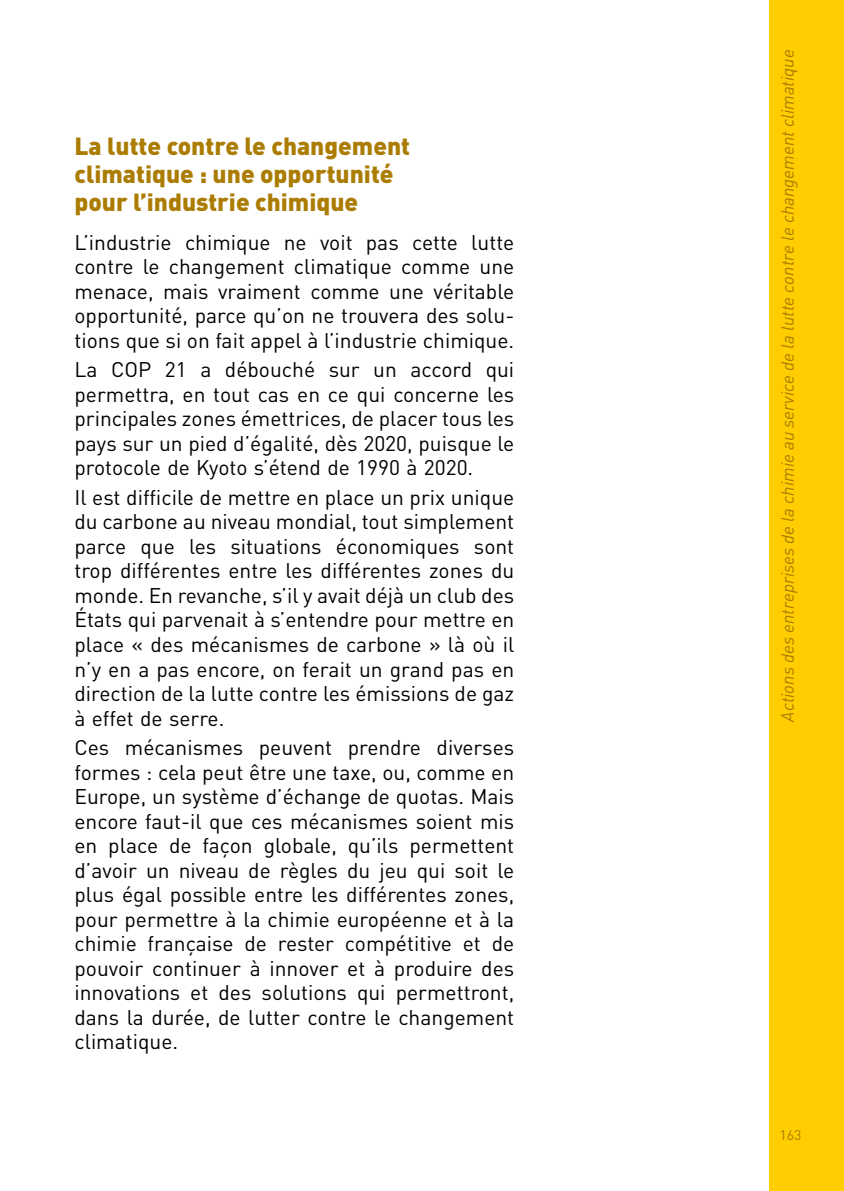
<style>
.page{position:relative;width:844px;height:1191px;background:#fff}
.page>*{position:absolute;margin:0;border:0;box-sizing:border-box;transform-origin:0 0}
.titre_conclusion{font:900 24.5px/28px "DIN";color:#ab7c00}
.TXT_de_la_conclusion{font:21px/24.5px "DIN";color:#000;text-align:justify}
.t1{font:italic 17.5px "DIN";color:#ab7c00}
.t2{font:14px "DIN";color:#ab7c00}
</style>
<div class="page">
<div style="left:769px;top:0;width:74px;height:1191px;background:#ffcd00"></div>
<p class="titre_conclusion" style="left:74px;top:130px;width:337px">La lutte contre le changement climatique : une opportunité pour l’industrie chimique</p>
<p class="TXT_de_la_conclusion" style="left:74px;top:230px;width:441px">L’industrie chimique ne voit pas cette lutte contre le changement climatique comme une menace, mais vraiment comme une véritable opportunité, parce qu’on ne trouvera des solu&shy;tions que si on fait appel à l’industrie chimique.</p>
<p class="TXT_de_la_conclusion" style="left:74px;top:357px;width:441px">La COP 21 a débouché sur un accord qui permettra, en tout cas en ce qui concerne les principales zones émettrices, de placer tous les pays sur un pied d’égalité, dès 2020, puisque le protocole de Kyoto s’étend de 1990 à 2020.</p>
<p class="TXT_de_la_conclusion" style="left:74px;top:485px;width:441px">Il est difficile de mettre en place un prix unique du carbone au niveau mondial, tout simplement parce que les situations économiques sont trop différentes entre les différentes zones du monde. En revanche, s’il y avait déjà un club des États qui parvenait à s’entendre pour mettre en place « des mécanismes de carbone » là où il n’y en a pas encore, on ferait un grand pas en direction de la lutte contre les émissions de gaz à effet de serre.</p>
<p class="TXT_de_la_conclusion" style="left:74px;top:735px;width:441px">Ces mécanismes peuvent prendre diverses formes : cela peut être une taxe, ou, comme en Europe, un système d’échange de quotas. Mais encore faut-il que ces mécanismes soient mis en place de façon globale, qu’ils permettent d’avoir un niveau de règles du jeu qui soit le plus égal possible entre les différentes zones, pour permettre à la chimie européenne et à la chimie française de rester compétitive et de pouvoir continuer à innover et à produire des innovations et des solutions qui permettront, dans la durée, de lutter contre le changement climatique.</p>
<p class="t1" style="left:776px;top:721px;width:673px;rotate:-90deg">Actions des entreprises de la chimie au service de la lutte contre le changement climatique</p>
<p class="t2" style="left:779px;top:1125px;width:23px">163</p>
</div>
